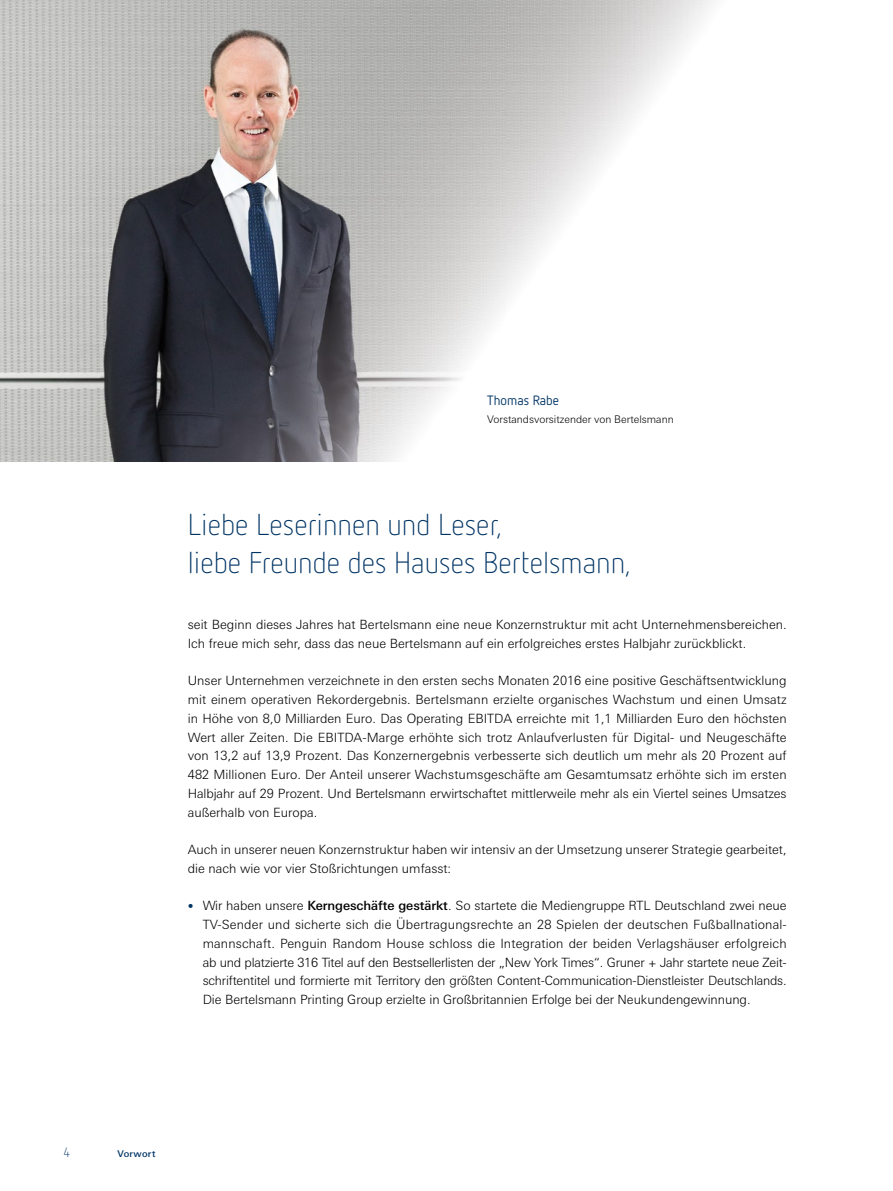
<style>
.page{position:relative;width:893px;height:1191px;background:#fff}
.page>*{position:absolute;margin:0;border:0;box-sizing:border-box;transform-origin:0 0}
.t1{font:300 30px/37.5px "Netto OT";color:#003464}
.t2{font:13.5px "Netto OT";letter-spacing:.005em;color:#003464}
.t3{font:300 13.5px "Netto OT";color:#003464}
.t4{font:300 12.75px/18.8px "LT Univers Basic";color:#000}
.t5{font:300 10.5px "LT Univers Basic";color:#000}
.t6{font:500 9.3px "LT Univers Basic";letter-spacing:.03em;color:#003464}
.s1{font-size:11.25px;color:#003464}
.s2{font-weight:500}
</style>
<div class="page">
<img style="left:0;top:0;width:506px;height:411px">
<img style="left:708px;top:0;width:5px;height:25px">
<img style="left:0;top:411px;width:427px;height:51px">
<p class="t2" style="left:487px;top:392px;width:73px">Thomas Rabe</p>
<p class="t5" style="left:487px;top:413px;width:188px">Vorstandsvorsitzender von Bertelsmann</p>
<h1 class="t1" style="left:188px;top:505px;width:445px">Liebe Leserinnen und Leser,<br>liebe Freunde des Hauses Bertelsmann,</h1>
<p class="t4" style="left:188px;top:615px;width:600px">seit Beginn dieses Jahres hat Bertelsmann eine neue Konzernstruktur mit acht Unternehmensbereichen.<br>Ich freue mich sehr, dass das neue Bertelsmann auf ein erfolgreiches erstes Halbjahr zurückblickt.</p>
<p class="t4" style="left:188px;top:671px;width:600px;text-align:justify">Unser Unternehmen verzeichnete in den ersten sechs Monaten 2016 eine positive Geschäftsentwicklung mit einem operativen Rekordergebnis. Bertelsmann erzielte organisches Wachstum und einen Umsatz in Höhe von 8,0 Milliarden Euro. Das Operating EBITDA erreichte mit 1,1 Milliarden Euro den höchsten Wert aller Zeiten. Die EBITDA-Marge erhöhte sich trotz Anlaufverlusten für Digital- und Neugeschäfte von 13,2 auf 13,9 Prozent. Das Konzernergebnis verbesserte sich deutlich um mehr als 20 Prozent auf 482 Millionen Euro. Der Anteil unserer Wachstumsgeschäfte am Gesamtumsatz erhöhte sich im ersten Halbjahr auf 29 Prozent. Und Bertelsmann erwirtschaftet mittlerweile mehr als ein Viertel seines Umsatzes außerhalb von Europa.</p>
<p class="t4" style="left:188px;top:840px;width:600px">Auch in unserer neuen Konzernstruktur haben wir intensiv an der Umsetzung unserer Strategie gearbeitet, die nach wie vor vier Stoßrichtungen umfasst:</p>
<p class="t4" style="left:203px;top:896px;width:585px;text-align:justify;text-indent:-15px"><span class="s1">•</span> Wir haben unsere <span class="s2">Kerngeschäfte gestärkt</span>. So startete die Mediengruppe RTL Deutschland zwei neue TV-Sender und sicherte sich die Übertragungsrechte an 28 Spielen der deutschen Fußballnational&shy;mannschaft. Penguin Random House schloss die Integration der beiden Verlagshäuser erfolgreich ab und platzierte 316 Titel auf den Bestsellerlisten der „New York Times“. Gruner + Jahr startete neue Zeit&shy;schriftentitel und formierte mit Territory den größten Content-Communication-Dienstleister Deutschlands.<br>Die Bertelsmann Printing Group erzielte in Großbritannien Erfolge bei der Neukundengewinnung.</p>
<p class="t3" style="left:64px;top:1144px;width:7px">4</p>
<p class="t6" style="left:117px;top:1148px;width:40px">Vorwort</p>
</div>
